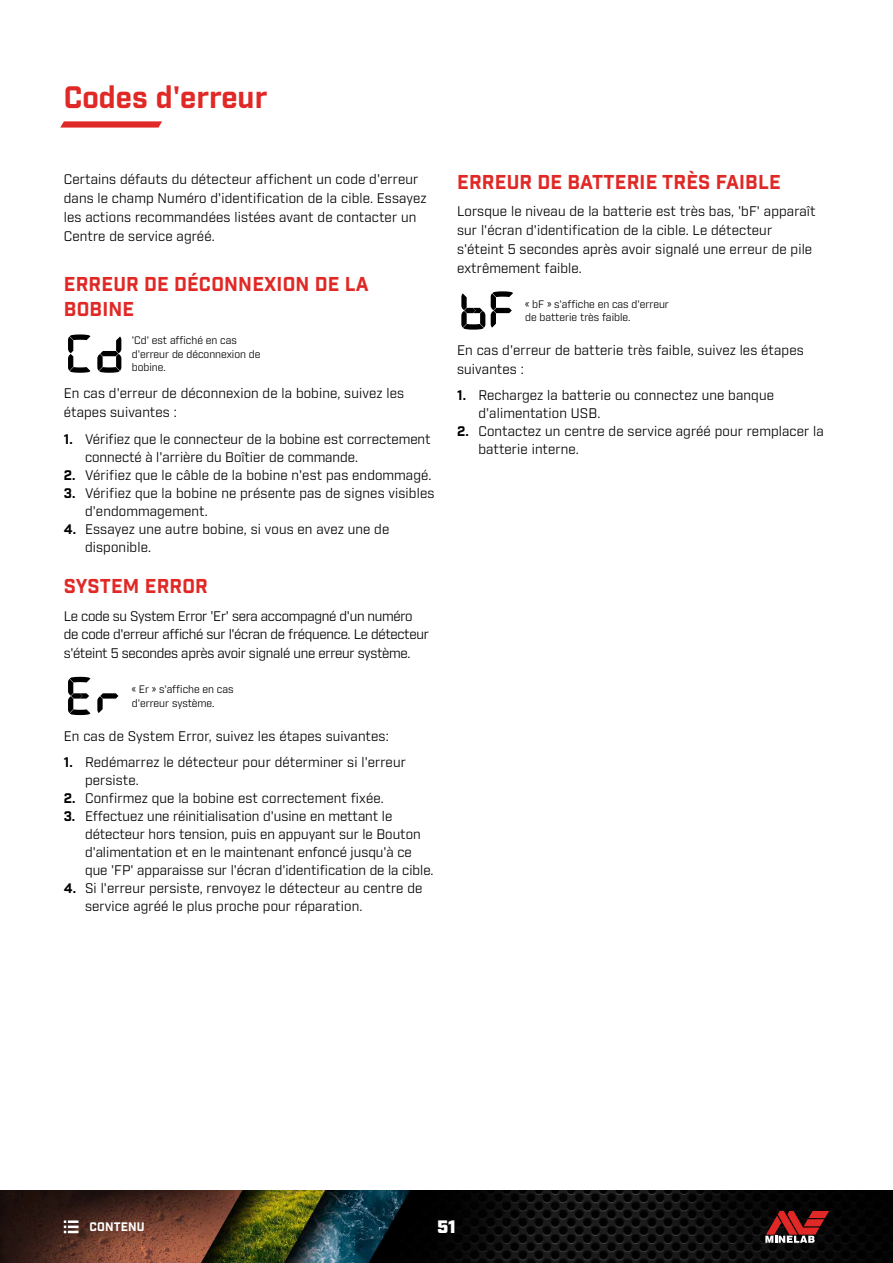
<style>
.page{position:relative;width:893px;height:1263px;background:#fff}
.page>*{position:absolute;margin:0;border:0;box-sizing:border-box;transform-origin:0 0}
.t1{font:700 30px "Industry";color:#e02926}
.t2{font:700 19.5px/24.8px "Industry";letter-spacing:.01em;color:#e02926}
.t3{font:900 18px "Industry";color:#fff}
.t4{font:13.5px/18px "Industry";letter-spacing:.01em;color:#000}
.t5{font:13.5px/18.8px "Industry";letter-spacing:-.02em;color:#000}
.t6{font:700 12px "Industry";letter-spacing:.01em;color:#fff}
.t7{font:10.5px/13.5px "Industry";color:#000}
.s1{font-weight:700}
</style>
<div class="page">
<svg style="left:60px;top:121px;width:102px;height:7px"></svg>
<img style="left:0;top:1190px;width:893px;height:73px">
<svg style="left:64px;top:1220px;width:15px;height:13px"></svg>
<svg style="left:765px;top:1211px;width:64px;height:32px;background:#7a302f"></svg>
<svg style="left:68px;top:334px;width:22px;height:39px"></svg>
<svg style="left:97px;top:336px;width:24px;height:37px"></svg>
<svg style="left:68px;top:677px;width:22px;height:38px"></svg>
<svg style="left:97px;top:693px;width:21px;height:20px"></svg>
<svg style="left:461px;top:293px;width:24px;height:37px"></svg>
<svg style="left:491px;top:291px;width:22px;height:37px"></svg>
<h1 class="t1" style="left:64px;top:79px;width:205px">Codes d'erreur</h1>
<p class="t4" style="left:64px;top:171px;width:364px;line-height:18.8px">Certains défauts du détecteur affichent un code d'erreur dans le champ Numéro d'identification de la cible. Essayez les actions recommandées listées avant de contacter un Centre de service agréé.</p>
<h2 class="t2" style="left:64px;top:273px;width:306px">ERREUR DE DÉCONNEXION DE LA<br>BOBINE</h2>
<p class="t7" style="left:132px;top:334px;width:130px">'Cd' est affiché en cas d'erreur de déconnexion de bobine.</p>
<p class="t4" style="left:64px;top:384px;width:342px;line-height:18.8px">En cas d'erreur de déconnexion de la bobine, suivez les étapes suivantes :</p>
<p class="t4" style="left:85px;top:430px;width:347px;text-indent:-21px"><span class="s1">1.</span> Vérifiez que le connecteur de la bobine est correctement connecté à l'arrière du Boîtier de commande.</p>
<p class="t4" style="left:64px;top:466px;width:367px"><span class="s1">2.</span> Vérifiez que le câble de la bobine n'est pas endommagé.</p>
<p class="t4" style="left:85px;top:484px;width:351px;text-indent:-21px"><span class="s1">3.</span> Vérifiez que la bobine ne présente pas de signes visibles d'endommagement.</p>
<p class="t4" style="left:85px;top:520px;width:306px;text-indent:-21px"><span class="s1">4.</span> Essayez une autre bobine, si vous en avez une de disponible.</p>
<h2 class="t2" style="left:64px;top:575px;width:146px">SYSTEM ERROR</h2>
<p class="t5" style="left:64px;top:607px;width:367px">Le code su System Error 'Er' sera accompagné d'un numéro de code d'erreur affiché sur l'écran de fréquence. Le détecteur s'éteint 5 secondes après avoir signalé une erreur système.</p>
<p class="t7" style="left:132px;top:683px;width:103px">« Er » s'affiche en cas d'erreur système.</p>
<p class="t4" style="left:64px;top:727px;width:326px">En cas de System Error, suivez les étapes suivantes:</p>
<p class="t4" style="left:85px;top:754px;width:322px;text-indent:-21px"><span class="s1">1.</span> Redémarrez le détecteur pour déterminer si l'erreur persiste.</p>
<p class="t4" style="left:64px;top:789px;width:320px"><span class="s1">2.</span> Confirmez que la bobine est correctement fixée.</p>
<p class="t4" style="left:85px;top:807px;width:348px;text-indent:-21px"><span class="s1">3.</span> Effectuez une réinitialisation d'usine en mettant le détecteur hors tension, puis en appuyant sur le Bouton d'alimentation et en le maintenant enfoncé jusqu'à ce que 'FP' apparaisse sur l'écran d'identification de la cible.</p>
<p class="t4" style="left:85px;top:879px;width:339px;text-indent:-21px"><span class="s1">4.</span> Si l'erreur persiste, renvoyez le détecteur au centre de service agréé le plus proche pour réparation.</p>
<h2 class="t2" style="left:457px;top:171px;width:325px">ERREUR DE BATTERIE TRÈS FAIBLE</h2>
<p class="t4" style="left:457px;top:202px;width:360px;line-height:18.8px">Lorsque le niveau de la batterie est très bas, 'bF' apparaît sur l'écran d'identification de la cible. Le détecteur s'éteint 5 secondes après avoir signalé une erreur de pile extrêmement faible.</p>
<p class="t7" style="left:525px;top:297px;width:145px">« bF » s'affiche en cas d'erreur de batterie très faible.</p>
<p class="t4" style="left:457px;top:341px;width:348px;line-height:18.8px">En cas d'erreur de batterie très faible, suivez les étapes suivantes :</p>
<p class="t4" style="left:478px;top:387px;width:297px;text-indent:-21px"><span class="s1">1.</span> Rechargez la batterie ou connectez une banque d'alimentation USB.</p>
<p class="t4" style="left:478px;top:423px;width:347px;text-indent:-21px"><span class="s1">2.</span> Contactez un centre de service agréé pour remplacer la batterie interne.</p>
<p class="t6" style="left:90px;top:1220px;width:56px">CONTENU</p>
<h3 class="t3" style="left:437px;top:1216px;width:20px">51</h3>
</div>
